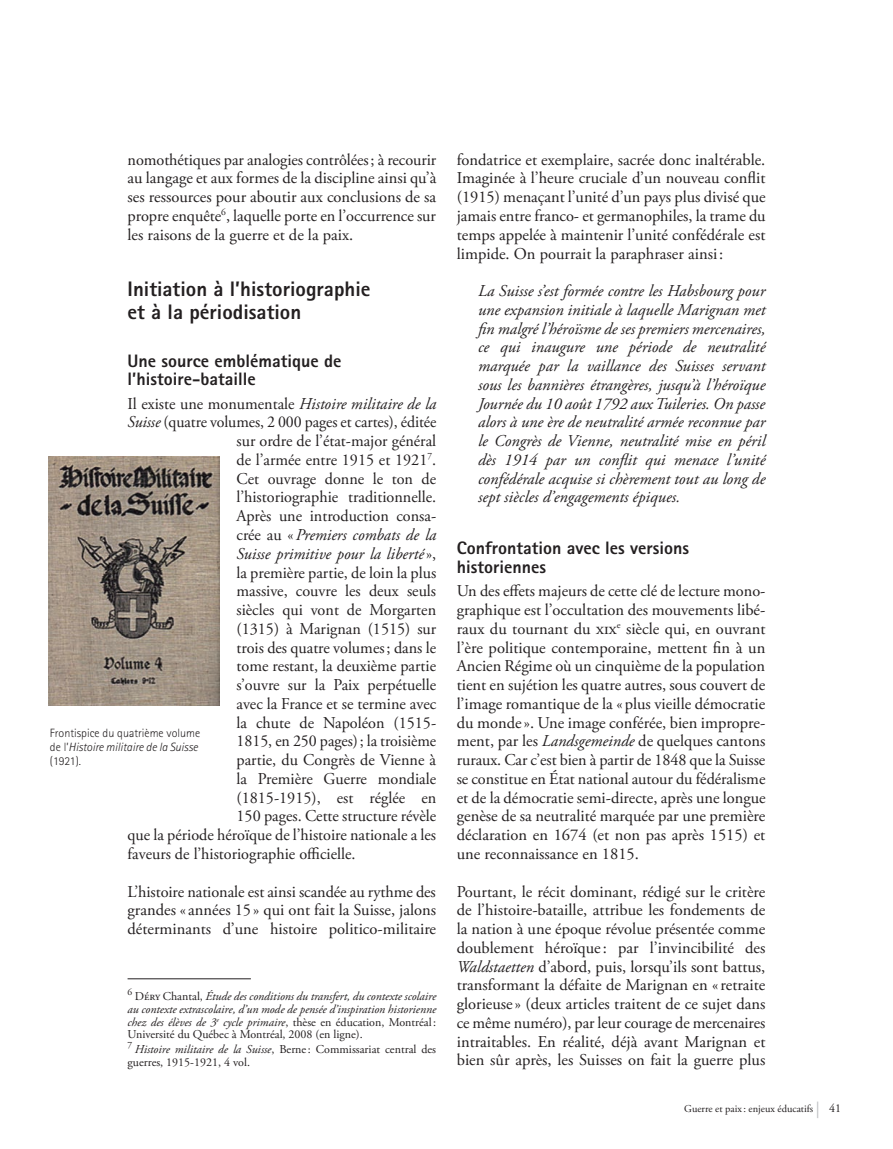
<style>
.page{position:relative;width:893px;height:1149px;background:#fff}
.page>*{position:absolute;margin:0;border:0;box-sizing:border-box;transform-origin:0 0}
.t1{font:800 21px/22.5px "Rotis Sans Serif";color:#231f20}
.t2{font:800 18px/18.8px "Rotis Sans Serif";color:#231f20}
.t3{font:16.5px/18.8px "Adobe Garamond Pro";color:#231f20;text-align:justify}
.t4{font:italic 16.5px/18.8px "Adobe Garamond Pro";color:#231f20;text-align:justify}
.t5{font:16.5px "Adobe Garamond Pro";color:#231f20;scale:.96 1}
.t6{font:italic 12px/12.8px "Adobe Garamond Pro";color:#231f20;text-align:justify}
.t7{font:12px/12.8px "Adobe Garamond Pro";color:#231f20}
.t8{font:300 12px/14.4px "Rotis Sans Serif";color:#231f20}
.t9{font:10.5px "Adobe Garamond Pro";letter-spacing:-.005em;color:#231f20}
.t10{font:9.6px "Adobe Garamond Pro";color:#231f20}
.s1{font-style:italic}
.s2{font-style:normal}
.s3{font-size:16.5px;color:#bcbdc0}
.s4{font-size:12px}
</style>
<div class="page">
<hr style="left:128px;top:978px;width:123px;height:1px;background:#231f20">
<img style="left:49px;top:456px;width:171px;height:249px">
<p class="t3" style="left:128px;top:151px;width:310px">nomothétiques par analogies contrôlées; à recourir au langage et aux formes de la discipline ainsi qu’à ses ressources pour aboutir aux conclusions de sa propre enquête<sup>6</sup>, laquelle porte en l’occurrence sur les raisons de la guerre et de la paix.</p>
<p class="t1" style="left:128px;top:277px;width:244px">Initiation à l’historiographie et à la périodisation</p>
<p class="t2" style="left:128px;top:351px;width:215px">Une source emblématique de l’histoire-bataille</p>
<p class="t3" style="left:128px;top:394px;width:310px">Il existe une monumentale <span class="s1">Histoire militaire de la</span></p>
<p class="t5" style="left:128px;top:412px;width:323px"><span class="s1">Suisse</span> (quatre volumes, 2 000 pages et cartes), éditée</p>
<p class="t3" style="left:237px;top:432px;width:201px">sur ordre de l’état-major général</p>
<p class="t3" style="left:237px;top:451px;width:201px">de l’armée entre 1915 et 1921<sup>7</sup>.</p>
<p class="t3" style="left:237px;top:469px;width:201px">Cet ouvrage donne le ton de</p>
<p class="t3" style="left:237px;top:488px;width:201px">l’historiographie traditionnelle.</p>
<p class="t3" style="left:237px;top:507px;width:201px">Après une introduction consa-</p>
<p class="t4" style="left:237px;top:525px;width:201px"><span class="s2">crée au «</span>Premiers combats de la</p>
<p class="t4" style="left:237px;top:544px;width:201px">Suisse primitive pour la liberté<span class="s2">»,</span></p>
<p class="t3" style="left:237px;top:563px;width:201px">la première partie, de loin la plus</p>
<p class="t3" style="left:237px;top:582px;width:201px">massive, couvre les deux seuls</p>
<p class="t3" style="left:237px;top:601px;width:201px">siècles qui vont de Morgarten</p>
<p class="t3" style="left:237px;top:619px;width:201px">(1315) à Marignan (1515) sur</p>
<p class="t3" style="left:237px;top:638px;width:201px">trois des quatre volumes; dans le</p>
<p class="t3" style="left:237px;top:657px;width:201px">tome restant, la deuxième partie</p>
<p class="t3" style="left:237px;top:675px;width:201px">s’ouvre sur la Paix perpétuelle</p>
<p class="t3" style="left:237px;top:694px;width:201px">avec la France et se termine avec</p>
<p class="t3" style="left:237px;top:713px;width:201px">la chute de Napoléon (1515-</p>
<p class="t3" style="left:237px;top:732px;width:201px">1815, en 250 pages); la troisième</p>
<p class="t3" style="left:237px;top:751px;width:201px">partie, du Congrès de Vienne à</p>
<p class="t3" style="left:237px;top:769px;width:201px">la Première Guerre mondiale</p>
<p class="t3" style="left:237px;top:788px;width:201px">(1815-1915), est réglée en</p>
<p class="t3" style="left:237px;top:807px;width:201px">150 pages. Cette structure révèle</p>
<p class="t3" style="left:128px;top:826px;width:310px">que la période héroïque de l’histoire nationale a les</p>
<p class="t3" style="left:128px;top:844px;width:229px">faveurs de l’historiographie officielle.</p>
<p class="t3" style="left:128px;top:882px;width:310px">L’histoire nationale est ainsi scandée au rythme des grandes « années 15 » qui ont fait la Suisse, jalons déterminants d’une histoire politico-militaire</p>
<p class="t8" style="left:50px;top:725px;width:152px">Frontispice du quatrième volume de l’<span class="s1">Histoire militaire de la Suisse </span>(1921).</p>
<p class="t10" style="left:128px;top:985px;width:6px">6</p>
<p class="t6" style="left:128px;top:989px;width:310px;text-indent:7px"><span class="s2">Déry Chantal,</span> Étude des conditions du transfert, du contexte scolaire au contexte extrascolaire, d’un mode de pensée d’inspiration historienne chez des élèves de 3<sup>e</sup> cycle primaire<span class="s2">, thèse en éducation, Montréal:<br>Université du Québec à Montréal, 2008 (en ligne).</span></p>
<p class="t10" style="left:128px;top:1038px;width:6px">7</p>
<p class="t7" style="left:128px;top:1043px;width:310px;text-indent:7px"><span class="s1">Histoire militaire de la Suisse</span>, Berne: Commissariat central des guerres, 1915-1921, 4 vol.</p>
<p class="t3" style="left:457px;top:151px;width:310px">fondatrice et exemplaire, sacrée donc inaltérable.<br>Imaginée à l’heure cruciale d’un nouveau conflit (1915) menaçant l’unité d’un pays plus divisé que jamais entre franco- et germanophiles, la trame du temps appelée à maintenir l’unité confédérale est limpide. On pourrait la paraphraser ainsi:</p>
<p class="t4" style="left:478px;top:282px;width:289px">La Suisse s’est formée contre les Habsbourg pour une expansion initiale à laquelle Marignan met fin malgré l’héroïsme de ses premiers mercenaires, ce qui inaugure une période de neutralité marquée par la vaillance des Suisses servant sous les bannières étrangères, jusqu’à l’héroïque Journée du 10 août 1792 aux Tuileries. On passe alors à une ère de neutralité armée reconnue par le Congrès de Vienne, neutralité mise en péril dès 1914 par un conflit qui menace l’unité confédérale acquise si chèrement tout au long de sept siècles d’engagements épiques.</p>
<p class="t2" style="left:457px;top:538px;width:234px">Confrontation avec les versions historiennes</p>
<p class="t3" style="left:457px;top:582px;width:310px">Un des effets majeurs de cette clé de lecture mono&shy;graphique est l’occultation des mouvements libé&shy;raux du tournant du xix<sup>e</sup> siècle qui, en ouvrant l’ère politique contemporaine, mettent fin à un Ancien Régime où un cinquième de la population tient en sujétion les quatre autres, sous couvert de l’image romantique de la « plus vieille démocratie du monde». Une image conférée, bien impropre&shy;ment, par les <span class="s1">Landsgemeinde</span> de quelques cantons ruraux. Car c’est bien à partir de 1848 que la Suisse se constitue en état national autour du fédéralisme et de la démocratie semi-directe, après une longue genèse de sa neutralité marquée par une première déclaration en 1674 (et non pas après 1515) et une reconnaissance en 1815.</p>
<p class="t3" style="left:457px;top:882px;width:310px">Pourtant, le récit dominant, rédigé sur le critère de l’histoire-bataille, attribue les fondements de la nation à une époque révolue présentée comme doublement héroïque: par l’invincibilité des <span class="s1">Waldstaetten</span> d’abord, puis, lorsqu’ils sont battus, transformant la défaite de Marignan en «retraite glorieuse» (deux articles traitent de ce sujet dans ce même numéro), par leur courage de mercenaires intraitables. En réalité, déjà avant Marignan et bien sûr après, les Suisses on fait la guerre plus</p>
<p class="t9" style="left:684px;top:1101px;width:158px">Guerre et paix : enjeux éducatifs <span class="s3">|</span> <span class="s4">41</span></p>
</div>
